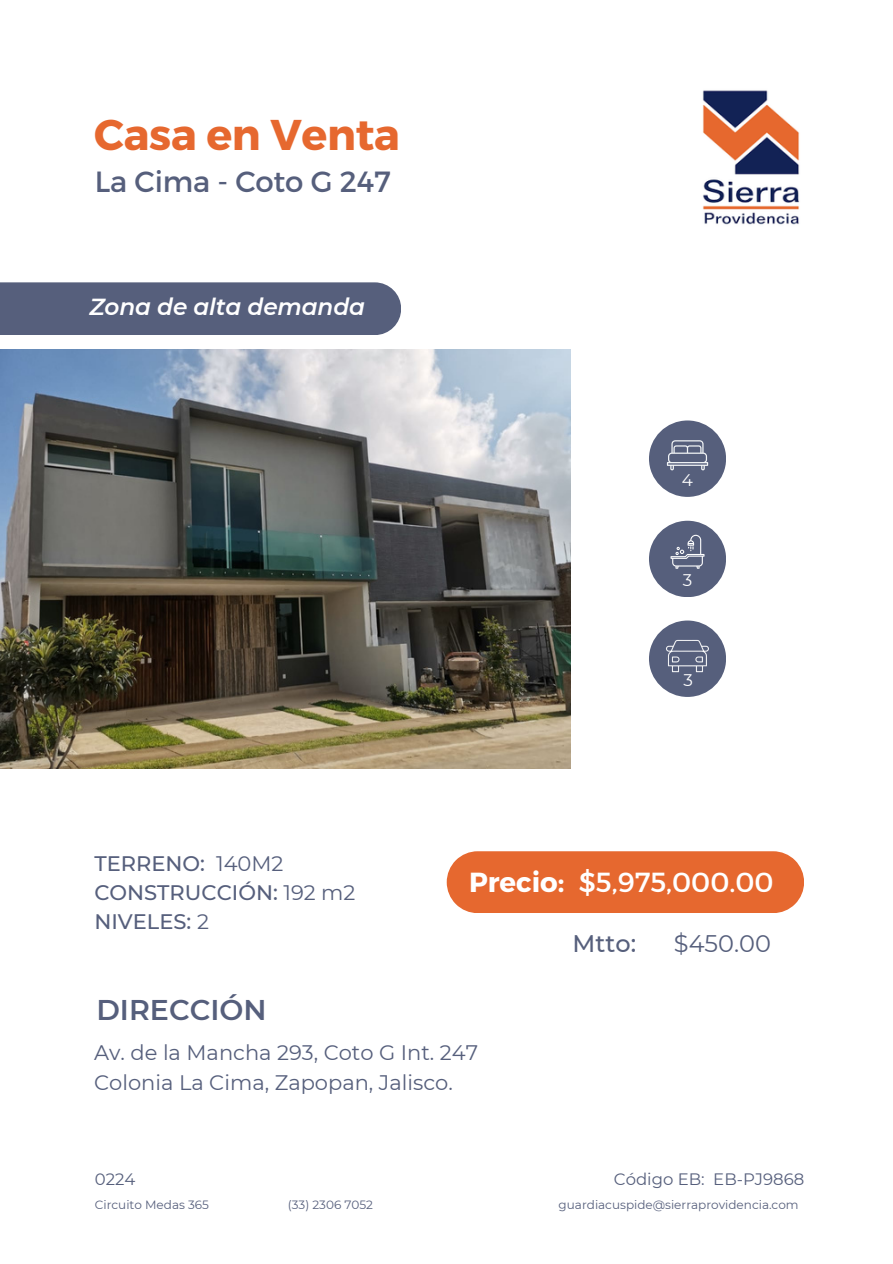
<style>
.page{position:relative;width:893px;height:1264px;background:#fff}
.page>*{position:absolute;margin:0;border:0;box-sizing:border-box;transform-origin:0 0}
.t1{font:700 43.05px "Montserrat";letter-spacing:-.005em;color:#e6682f}
.t2{font:29.25px "Montserrat";letter-spacing:-.005em;color:#565f7c}
.t3{font:600 28.5px "Montserrat";color:#565f7c}
.t4{font:27.6px "Montserrat";color:#fff}
.t5{font:24px "Montserrat";color:#565f7c}
.t6{font:500 24px "Montserrat";color:#565f7c}
.t7{font:italic 600 23.25px "Montserrat";letter-spacing:-.005em;color:#fff}
.t8{font:21px/29.2px "Montserrat";color:#565f7c}
.t9{font:500 21px/29.2px "Montserrat";color:#565f7c}
.t10{font:16.8px "Montserrat";color:#fff}
.t11{font:16.5px "Montserrat";color:#565f7c}
.t12{font:12px "Montserrat";color:#565f7c}
.s1{font-weight:400}
.s2{font-weight:700}
</style>
<div class="page">
<img style="left:0;top:349px;width:570px;height:419px">
<img style="left:702px;top:90px;width:98px;height:135px">
<div style="left:446px;top:851px;width:358px;height:62px;background:#e6682f"></div>
<div style="left:0;top:282px;width:401px;height:53px;background:#565f7c"></div>
<div style="left:649px;top:420px;width:77px;height:77px;background:#565f7c;border-radius:50%"></div>
<svg style="left:666px;top:440px;width:42px;height:30px"></svg>
<div style="left:649px;top:620px;width:77px;height:77px;background:#565f7c;border-radius:50%"></div>
<img style="left:666px;top:639px;width:43px;height:34px">
<div style="left:649px;top:520px;width:77px;height:77px;background:#565f7c;border-radius:50%"></div>
<svg style="left:670px;top:535px;width:34px;height:33px"></svg>
<p class="t1" style="left:94px;top:106px;width:307px">Casa en Venta</p>
<p class="t2" style="left:95px;top:163px;width:297px">La Cima - Coto G 247</p>
<h6 class="t7" style="left:89px;top:293px;width:277px">Zona de alta demanda</h6>
<h3 class="t9" style="left:94px;top:848px;width:262px">TERRENO: <span class="s1">140M2<br></span>CONSTRUCCIÓN: <span class="s1">192 m2<br></span>NIVELES: <span class="s1">2</span></h3>
<h3 class="t10" style="left:682px;top:470px;width:13px">4</h3>
<p class="t10" style="left:682px;top:570px;width:11px">3</p>
<p class="t10" style="left:683px;top:669px;width:11px">3</p>
<h4 class="t4" style="left:469px;top:864px;width:306px"><span class="s2">Precio:</span> $5,975,000.00</h4>
<p class="t6" style="left:572px;top:929px;width:65px">Mtto:</p>
<p class="t5" style="left:673px;top:929px;width:98px">$450.00</p>
<h1 class="t3" style="left:96px;top:992px;width:172px">DIRECCIÓN</h1>
<h3 class="t8" style="left:94px;top:1038px;width:385px">Av. de la Mancha 293, Coto G Int. 247<br>Colonia La Cima, Zapopan, Jalisco.</h3>
<p class="t11" style="left:95px;top:1169px;width:42px">0224</p>
<p class="t11" style="left:613px;top:1169px;width:192px">Código EB: EB-PJ9868</p>
<h5 class="t12" style="left:95px;top:1197px;width:116px">Circuito Medas 365</h5>
<h2 class="t12" style="left:288px;top:1197px;width:87px">(33) 2306 7052</h2>
<h6 class="t12" style="left:558px;top:1197px;width:241px">guardiacuspide@sierraprovidencia.com</h6>
</div>
